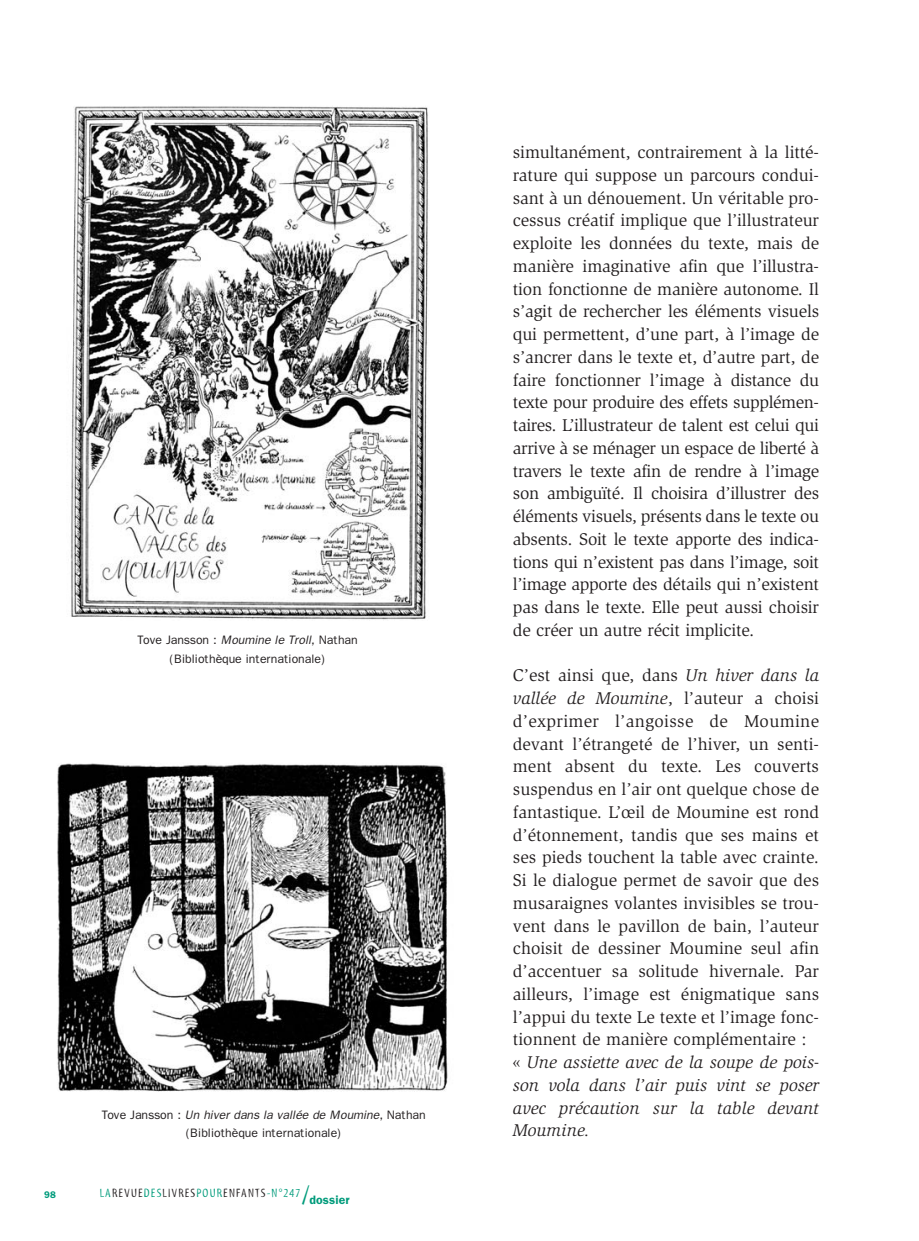
<style>
.page{position:relative;width:919px;height:1241px;background:#fff}
.page>*{position:absolute;margin:0;border:0;box-sizing:border-box;transform-origin:0 0}
.t1{font:17.5px/22.8px "Slimbach";color:#231f20;text-align:justify}
.t2{font:12.25px/19.2px "Franklin Gothic";letter-spacing:-.005em;color:#231f20;text-align:center}
.t3{font:12.25px "Myriad Tilt";letter-spacing:.1em;color:#231f20}
.t4{font:600 9.62px "Franklin Gothic";color:#009b7b}
.s1{font-style:italic}
.s2{color:#009b7b}
.s3{font-size:26.25px;color:#009b7b}
.s4{font-family:"Franklin Gothic";font-weight:600;color:#009b7b}
</style>
<div class="page">
<img style="left:71px;top:106px;width:357px;height:514px">
<img style="left:57px;top:763px;width:391px;height:329px">
<p class="t2" style="left:137px;top:631px;width:222px">Tove Jansson : <span class="s1">Moumine le Troll</span>, Nathan (Bibliothèque internationale)</p>
<p class="t4" style="left:44px;top:1191px;width:13px">98</p>
<p class="t2" style="left:102px;top:1107px;width:325px;line-height:17.5px">Tov e J a n sso n : <span class="s1">Un hiver dans la vallée de Moumine</span>, N at h a n (Bibliothèque internationale)</p>
<p class="t3" style="left:100px;top:1189px;width:251px"><span class="s2">LA</span>REVUE<span class="s2">DES</span>LIVRES<span class="s2">POUR</span>ENFANTS<span class="s2">-N°247</span><span class="s3">/</span><span class="s4">dossier</span></p>
<p class="t1" style="left:513px;top:142px;width:308px">simultanément, contrairement à la litté&shy;rature qui suppose un parcours condui&shy;sant à un dénouement. Un véritable pro&shy;cessus créatif implique que l’illustrateur exploite les données du texte, mais de manière imaginative afin que l’illustra&shy;tion fonctionne de manière autonome. Il s’agit de rechercher les éléments visuels qui permettent, d’une part, à l’image de s’ancrer dans le texte et, d’autre part, de faire fonctionner l’image à distance du texte pour produire des effets supplémen&shy;taires. L’illustrateur de talent est celui qui arrive à se ménager un espace de liberté à travers le texte afin de rendre à l’image son ambiguïté. Il choisira d’illustrer des éléments visuels, présents dans le texte ou absents. Soit le texte apporte des indica&shy;tions qui n’existent pas dans l’image, soit l’image apporte des détails qui n’existent pas dans le texte. Elle peut aussi choisir de créer un autre récit implicite.</p>
<p class="t1" style="left:513px;top:665px;width:308px;text-align:left">C’est ainsi que, dans <span class="s1">Un hiver dans la vallée de Moumine</span>, l’auteur a choisi d’exprimer l’angoisse de Moumine devant l’étrangeté de l’hiver, un senti&shy;ment absent du texte. Les couverts suspendus en l’air ont quelque chose de fantastique. L’œil de Moumine est rond d’étonnement, tandis que ses mains et ses pieds touchent la table avec crainte.<br>Si le dialogue permet de savoir que des musaraignes volantes invisibles se trou&shy;vent dans le pavillon de bain, l’auteur choisit de dessiner Moumine seul afin d’accentuer sa solitude hivernale. Par ailleurs, l’image est énigmatique sans l’appui du texte Le texte et l’image fonc&shy;tionnent de manière complémentaire :<br>« <span class="s1">Une assiette avec de la soupe de pois&shy;son vola dans l’air puis vint se poser avec précaution sur la table devant Moumine.</span></p>
</div>
